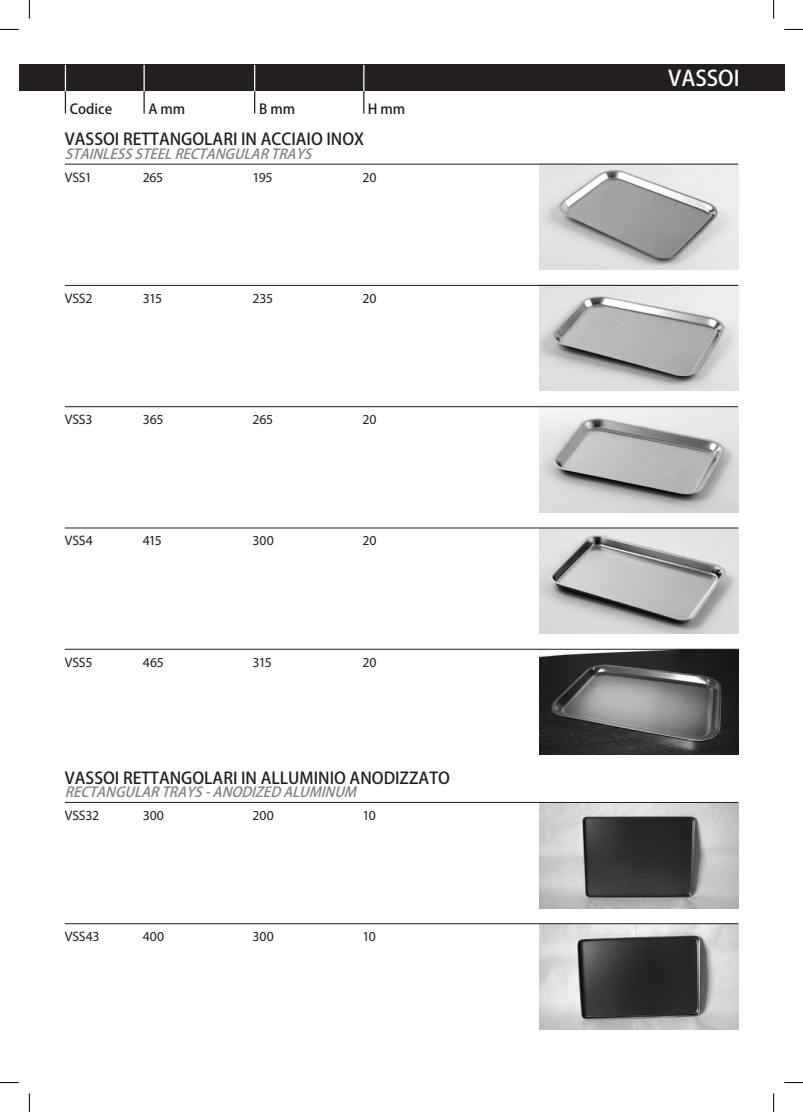
<style>
.page{position:relative;width:803px;height:1112px;background:#fff}
.page>*{position:absolute;margin:0;border:0;box-sizing:border-box;transform-origin:0 0}
.t1{font:21.25px "Adobe Heiti Std";color:#fff}
.Contenuto_tabella{font:16.25px "Adobe Heiti Std";color:#231f20}
.Contenuto_tabella-2{font:13.75px "Myriad Pro";letter-spacing:-.02em;color:#231f20}
.Contenuto_tabella-3{font:italic 13.75px "Adobe Heiti Std";color:#808285}
.t2{font:13.75px "Adobe Heiti Std";color:#231f20}
</style>
<div class="page">
<div style="left:19px;top:65px;width:765px;height:26px;background:#231f20"></div>
<hr style="left:65px;top:81px;width:1px;height:32px;background:#231f20">
<hr style="left:143px;top:81px;width:2px;height:32px;background:#231f20">
<hr style="left:254px;top:81px;width:1px;height:32px;background:#231f20">
<hr style="left:363px;top:81px;width:1px;height:32px;background:#231f20">
<svg style="left:363px;top:65px;width:1px;height:26px"></svg>
<svg style="left:254px;top:65px;width:1px;height:26px"></svg>
<hr style="left:143px;top:65px;width:2px;height:26px;background:#fff">
<svg style="left:65px;top:65px;width:1px;height:26px"></svg>
<img style="left:540px;top:163px;width:198px;height:106px">
<img style="left:540px;top:284px;width:198px;height:106px">
<img style="left:540px;top:924px;width:198px;height:105px">
<img style="left:540px;top:803px;width:198px;height:104px">
<img style="left:540px;top:649px;width:198px;height:105px">
<img style="left:540px;top:528px;width:198px;height:105px">
<img style="left:540px;top:407px;width:198px;height:105px">
<hr style="left:65px;top:164px;width:673px;height:1px;background:#231f20">
<hr style="left:65px;top:285px;width:673px;height:1px;background:#231f20">
<hr style="left:65px;top:406px;width:673px;height:1px;background:#231f20">
<hr style="left:65px;top:527px;width:673px;height:1px;background:#231f20">
<hr style="left:65px;top:648px;width:673px;height:1px;background:#231f20">
<hr style="left:65px;top:802px;width:673px;height:1px;background:#231f20">
<hr style="left:65px;top:923px;width:673px;height:1px;background:#231f20">
<svg style="left:0;top:29px;width:19px;height:1px"></svg>
<svg style="left:784px;top:29px;width:19px;height:1px"></svg>
<svg style="left:0;top:1082px;width:19px;height:1px"></svg>
<svg style="left:784px;top:1082px;width:19px;height:1px"></svg>
<svg style="left:29px;top:0;width:1px;height:19px"></svg>
<svg style="left:29px;top:1093px;width:1px;height:18px"></svg>
<svg style="left:773px;top:0;width:1px;height:19px"></svg>
<svg style="left:773px;top:1093px;width:1px;height:18px"></svg>
<p class="t2" style="left:70px;top:101px;width:44px">Codice</p>
<p class="t2" style="left:148px;top:101px;width:38px">A mm</p>
<p class="t2" style="left:259px;top:101px;width:38px">B mm</p>
<p class="t2" style="left:368px;top:101px;width:39px">H mm</p>
<p class="Contenuto_tabella" style="left:65px;top:129px;width:301px">VASSOI RETTANGOLARI IN ACCIAIO INOX</p>
<p class="Contenuto_tabella-3" style="left:65px;top:146px;width:252px">STAINLESSSTEELRECTANGULARTRAYS</p>
<p class="Contenuto_tabella-2" style="left:65px;top:168px;width:29px">VSS1</p>
<p class="Contenuto_tabella-2" style="left:143px;top:168px;width:22px">265</p>
<p class="Contenuto_tabella-2" style="left:253px;top:168px;width:22px">195</p>
<p class="Contenuto_tabella-2" style="left:362px;top:168px;width:15px">20</p>
<p class="Contenuto_tabella-2" style="left:65px;top:290px;width:29px">VSS2</p>
<p class="Contenuto_tabella-2" style="left:143px;top:290px;width:21px">315</p>
<p class="Contenuto_tabella-2" style="left:253px;top:290px;width:22px">235</p>
<p class="Contenuto_tabella-2" style="left:362px;top:290px;width:15px">20</p>
<p class="Contenuto_tabella-2" style="left:65px;top:411px;width:29px">VSS3</p>
<p class="Contenuto_tabella-2" style="left:143px;top:411px;width:22px">365</p>
<p class="Contenuto_tabella-2" style="left:253px;top:411px;width:22px">265</p>
<p class="Contenuto_tabella-2" style="left:362px;top:411px;width:15px">20</p>
<p class="Contenuto_tabella-2" style="left:65px;top:532px;width:30px">VSS4</p>
<p class="Contenuto_tabella-2" style="left:143px;top:532px;width:21px">415</p>
<p class="Contenuto_tabella-2" style="left:253px;top:532px;width:23px">300</p>
<p class="Contenuto_tabella-2" style="left:362px;top:532px;width:15px">20</p>
<p class="Contenuto_tabella-2" style="left:65px;top:653px;width:29px">VSS5</p>
<p class="Contenuto_tabella-2" style="left:143px;top:653px;width:23px">465</p>
<p class="Contenuto_tabella-2" style="left:253px;top:653px;width:21px">315</p>
<p class="Contenuto_tabella-2" style="left:362px;top:653px;width:15px">20</p>
<p class="Contenuto_tabella" style="left:65px;top:767px;width:387px">VASSOI RETTANGOLARI IN ALLUMINIO ANODIZZATO</p>
<p class="Contenuto_tabella-3" style="left:65px;top:783px;width:297px">RECTANGULARTRAYS-ANODIZED ALUMINUM</p>
<p class="Contenuto_tabella-2" style="left:65px;top:806px;width:36px">VSS32</p>
<p class="Contenuto_tabella-2" style="left:143px;top:806px;width:23px">300</p>
<p class="Contenuto_tabella-2" style="left:253px;top:806px;width:23px">200</p>
<p class="Contenuto_tabella-2" style="left:362px;top:806px;width:15px">10</p>
<p class="Contenuto_tabella-2" style="left:65px;top:927px;width:36px">VSS43</p>
<p class="Contenuto_tabella-2" style="left:143px;top:927px;width:23px">400</p>
<p class="Contenuto_tabella-2" style="left:253px;top:927px;width:23px">300</p>
<p class="Contenuto_tabella-2" style="left:362px;top:927px;width:15px">10</p>
<h1 class="t1" style="left:668px;top:66px;width:73px">VASSOI</h1>
</div>
